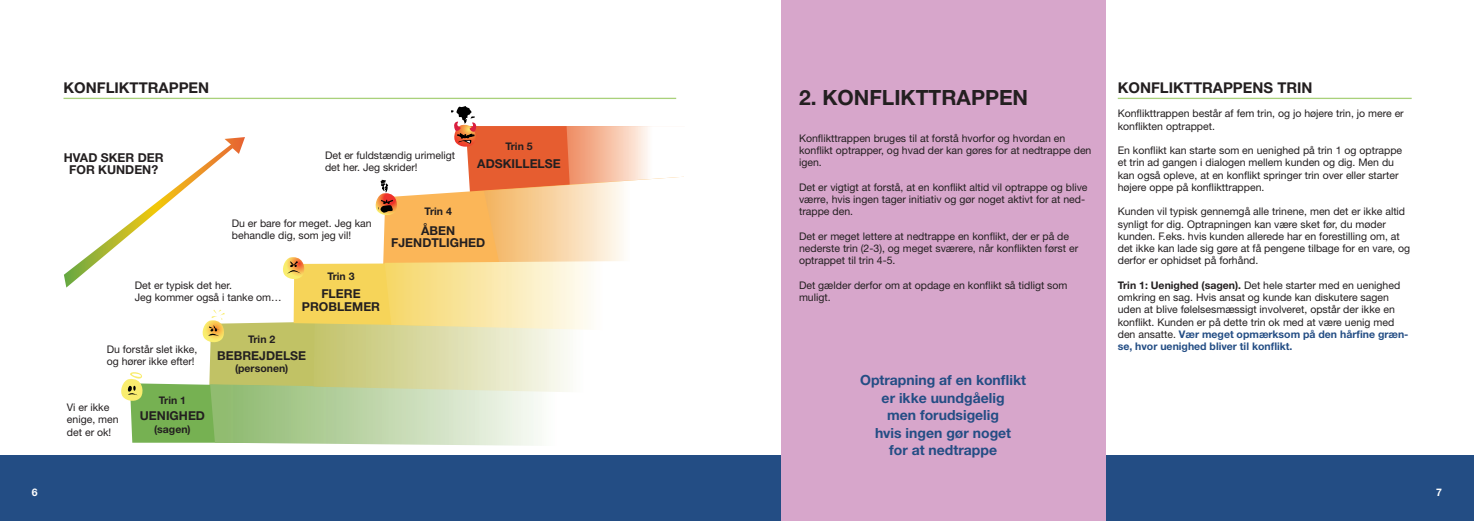
<style>
.page{position:relative;width:1474px;height:521px;background:#fff}
.page>*{position:absolute;margin:0;border:0;box-sizing:border-box;transform-origin:0 0}
.Afsnitsoverskrifter{font:700 21px "Helvetica Neue";color:#231f20}
.Underrubrik{font:700 14.88px "Helvetica Neue";color:#231f20}
.Mellemrubrik{font:700 14px/17.5px "Helvetica Neue";color:#234d84;text-align:center}
.Trinbeskrivelse{font:700 12.25px/12.2px "Helvetica Neue";color:#231f20;text-align:center}
.Brød{font:10.5px/12.2px "Helvetica Neue";color:#231f20}
.Trin_nummer{font:700 10.5px "Helvetica Neue";color:#231f20}
.t1{font:700 10.5px "Helvetica Neue";color:#fff}
.s1{font-weight:700}
.s2{font-weight:700;color:#234d84}
</style>
<div class="page">
<div style="left:0;top:455px;width:1473px;height:66px;background:#234d84"></div>
<div style="left:781px;top:0;width:324px;height:521px;background:#d7a6cb"></div>
<hr style="left:1117px;top:98px;width:294px;height:1px;background:#a9d17b">
<hr style="left:63px;top:98px;width:613px;height:1px;background:#a9d17b">
<svg style="left:64px;top:106px;width:620px;height:340px"></svg>
<p class="Underrubrik" style="left:63px;top:78px;width:147px">KONFLIKTTRAPPEN</p>
<p class="Trinbeskrivelse" style="left:64px;top:151px;width:101px">HVAD SKER DER<br>FOR KUNDEN?</p>
<p class="Brød" style="left:325px;top:149px;width:132px">Det er fuldstændig urimeligt det her. Jeg skrider!</p>
<p class="Trin_nummer" style="left:505px;top:140px;width:29px">Trin 5</p>
<p class="Trinbeskrivelse" style="left:477px;top:157px;width:85px">ADSKILLELSE</p>
<p class="Brød" style="left:232px;top:217px;width:141px">Du er bare for meget. Jeg kan behandle dig, som jeg vil!</p>
<p class="Brød" style="left:135px;top:279px;width:148px">Det er typisk det her.<br>Jeg kommer også i tanke om…</p>
<p class="Trin_nummer" style="left:327px;top:270px;width:29px">Trin 3</p>
<p class="Trinbeskrivelse" style="left:302px;top:288px;width:80px">FLERE<br>PROBLEMER</p>
<p class="Brød" style="left:107px;top:343px;width:92px">Du forstår slet ikke, og hører ikke efter!</p>
<p class="Brød" style="left:67px;top:401px;width:53px">Vi er ikke enige, men det er ok!</p>
<p class="Trin_nummer" style="left:159px;top:393px;width:29px">Trin 1</p>
<p class="Trinbeskrivelse" style="left:140px;top:409px;width:67px">UENIGHED</p>
<p class="Trin_nummer" style="left:154px;top:422px;width:38px">(sagen)</p>
<p class="Trin_nummer" style="left:248px;top:333px;width:29px">Trin 2</p>
<p class="Trinbeskrivelse" style="left:217px;top:349px;width:90px">BEBREJDELSE</p>
<p class="Trin_nummer" style="left:235px;top:362px;width:55px">(personen)</p>
<p class="Trin_nummer" style="left:424px;top:205px;width:29px">Trin 4</p>
<p class="Trinbeskrivelse" style="left:391px;top:224px;width:95px">ÅBEN<br>FJENDTLIGHED</p>
<p class="Afsnitsoverskrifter" style="left:799px;top:85px;width:231px">2. KONFLIKTTRAPPEN</p>
<p class="Brød" style="left:799px;top:132px;width:294px">Konflikttrappen bruges til at forstå hvorfor og hvordan en konflikt optrapper, og hvad der kan gøres for at nedtrappe den igen.</p>
<p class="Brød" style="left:799px;top:181px;width:290px">Det er vigtigt at forstå, at en konflikt altid vil optrappe og blive værre, hvis ingen tager initiativ og gør noget aktivt for at ned&shy;trappe den.</p>
<p class="Brød" style="left:799px;top:230px;width:281px">Det er meget lettere at nedtrappe en konflikt, der er på de nederste trin (2-3), og meget sværere, når konflikten først er optrappet til trin 4-5.</p>
<p class="Brød" style="left:799px;top:279px;width:270px">Det gælder derfor om at opdage en konflikt så tidligt som muligt.</p>
<p class="Mellemrubrik" style="left:860px;top:371px;width:167px">Optrapning af en konflikt er ikke uundgåelig<br>men forudsigelig<br>hvis ingen gør noget<br>for at nedtrappe</p>
<p class="Underrubrik" style="left:1117px;top:78px;width:196px">KONFLIKTTRAPPENS TRIN</p>
<p class="Brød" style="left:1117px;top:107px;width:287px">Konflikttrappen består af fem trin, og jo højere trin, jo mere er konflikten optrappet.</p>
<p class="Brød" style="left:1117px;top:144px;width:286px">En konflikt kan starte som en uenighed på trin 1 og optrappe et trin ad gangen i dialogen mellem kunden og dig. Men du kan også opleve, at en konflikt springer trin over eller starter højere oppe på konflikttrappen.</p>
<p class="Brød" style="left:1117px;top:205px;width:294px">Kunden vil typisk gennemgå alle trinene, men det er ikke altid synligt for dig. Optrapningen kan være sket før, du møder kunden. F.eks. hvis kunden allerede har en forestilling om, at det ikke kan lade sig gøre at få pengene tilbage for en vare, og derfor er ophidset på forhånd.</p>
<p class="Brød" style="left:1117px;top:279px;width:292px"><span class="s1">Trin 1: Uenighed (sagen).</span> Det hele starter med en uenighed omkring en sag. Hvis ansat og kunde kan diskutere sagen uden at blive følelsesmæssigt involveret, opstår der ikke en konflikt. Kunden er på dette trin ok med at være uenig med den ansatte. <span class="s2">Vær meget opmærksom på den hårfine græn&shy;se, hvor uenighed bliver til konflikt.</span></p>
<p class="t1" style="left:32px;top:486px;width:7px">6</p>
<p class="t1" style="left:1436px;top:486px;width:7px">7</p>
</div>
